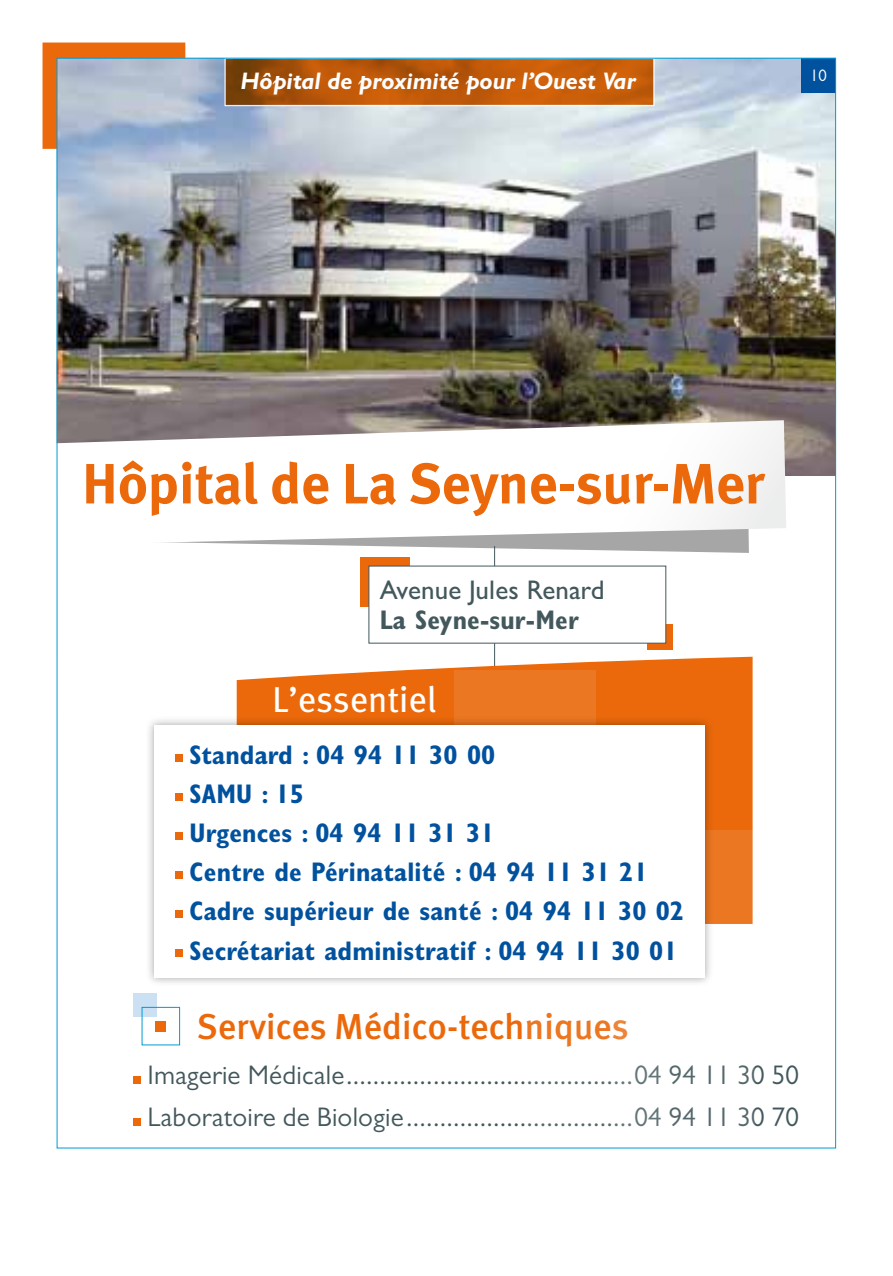
<style>
.page{position:relative;width:893px;height:1276px;background:#fff}
.page>*{position:absolute;margin:0;border:0;box-sizing:border-box;transform-origin:0 0}
.t1{font:700 56.7px "Meta Pro";color:#eb690b}
.t2{font:500 36px "Meta Pro";letter-spacing:-.01em;color:#eb690b}
.t3{font:36px "Meta Pro";letter-spacing:-.01em;color:#fff}
.t4{font:700 condensed 27px/39px "Gill Sans MT Pro";letter-spacing:.005em;color:#00519e}
.t5{font:27px/42px "Gill Sans MT Pro";letter-spacing:.005em;color:#43585c}
.t6{font:500 27px "Gill Sans MT Pro";letter-spacing:.005em;color:#43585c}
.t7{font:700 condensed 27px "Gill Sans MT Pro";letter-spacing:.005em;color:#43585c}
.t8{font:italic 700 24px "Gill Sans MT Pro";color:#fff}
.t9{font:16.8px "Gill Sans MT Pro";color:#fff}
</style>
<div class="page">
<div style="left:43px;top:43px;width:142px;height:106px;background:#eb690b"></div>
<img style="left:56px;top:57px;width:780px;height:1091px">
<div style="left:647px;top:624px;width:26px;height:26px;background:#eb690b"></div>
<div style="left:360px;top:557px;width:50px;height:50px;background:#eb690b"></div>
<div style="left:369px;top:566px;width:297px;height:77px;background:#fff"></div>
<p class="t8" style="left:241px;top:66px;width:396px">Hôpital de proximité pour l’Ouest Var</p>
<p class="t9" style="left:810px;top:66px;width:18px">10</p>
<h1 class="t1" style="left:82px;top:448px;width:685px">Hôpital de La Seyne-sur-Mer</h1>
<p class="t6" style="left:380px;top:573px;width:226px">Avenue Jules Renard</p>
<p class="t7" style="left:380px;top:603px;width:201px">La Seyne-sur-Mer</p>
<h2 class="t3" style="left:272px;top:676px;width:166px">L’essentiel</h2>
<p class="t4" style="left:190px;top:735px;width:496px">Standard : 04 94 11 30 00<br>SAMU : 15<br>Urgences : 04 94 11 31 31<br>Centre de Périnatalité : 04 94 11 31 21<br>Cadre supérieur de santé : 04 94 11 30 02<br>Secrétariat administratif : 04 94 11 30 01</p>
<h2 class="t2" style="left:197px;top:1003px;width:434px">Services Médico-techniques</h2>
<p class="t5" style="left:147px;top:1053px;width:653px">Imagerie Médicale...........................................04 94 11 30 50<br>Laboratoire de Biologie..................................04 94 11 30 70</p>
</div>
